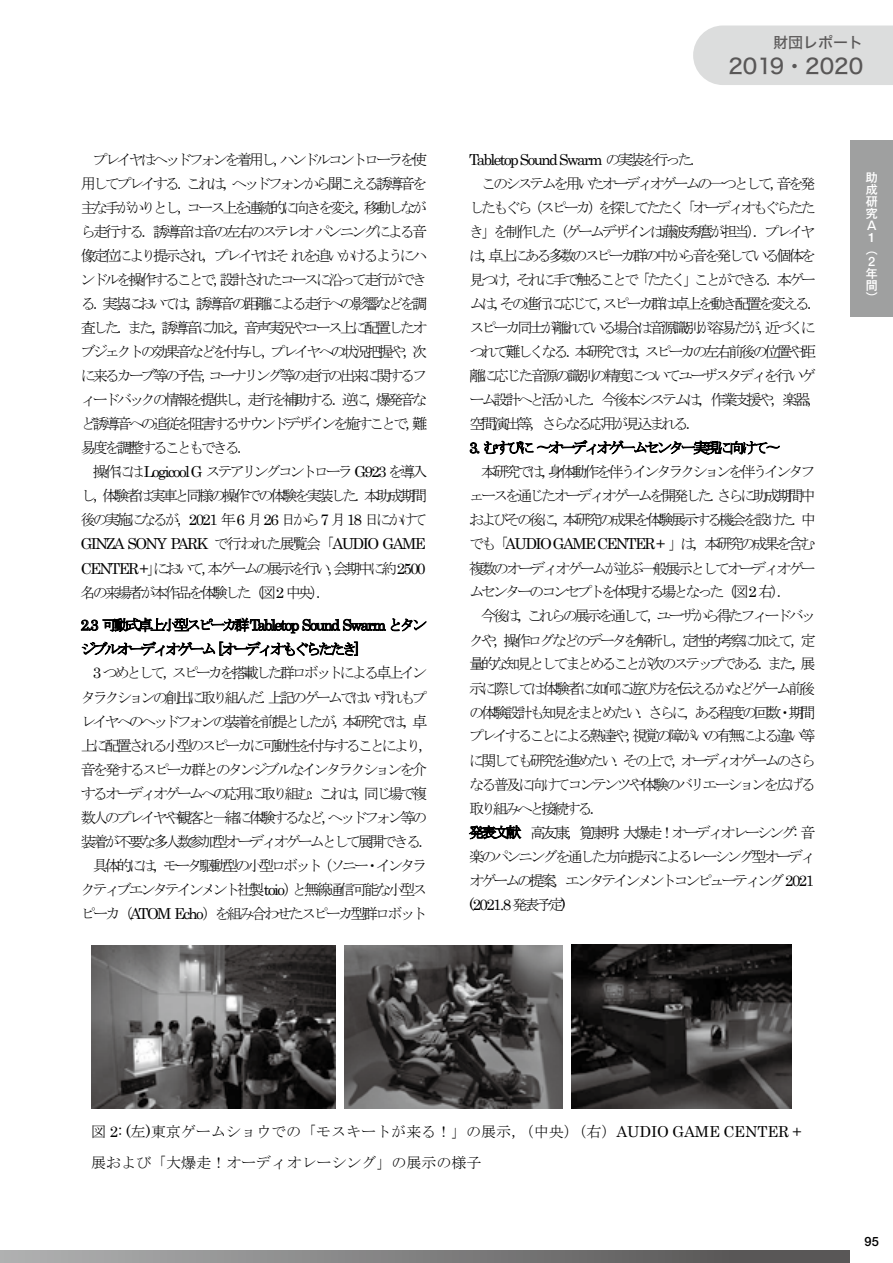
<style>
.page{position:relative;width:893px;height:1263px;background:#fff}
.page>*{position:absolute;margin:0;border:0;box-sizing:border-box;transform-origin:0 0}
.t1{font:21px "Hira Kaku Std N W5";color:#595757}
.t2{font:15.15px/24px "MS Mincho";letter-spacing:-.205em;color:#000}
.t3{font:15.15px "Century";letter-spacing:-.105em;color:#000}
.t4{font:15.15px/30.3px "MS Mincho";letter-spacing:-.01em;color:#000}
.t5{font:15px "Hira Kaku Std N W5";color:#595757}
.t6{font:14.85px "MS Mincho";letter-spacing:-.2em;color:#000}
.t7{font:14.85px "Century";letter-spacing:-.105em;color:#000}
.t8{font:500 12.9px "Helvetica Neue LT Std";color:#000}
.t9{font:500 12.9px "Helvetica Neue LT Std";color:#fff}
.t10{font:500 12px/12px "Gothic MB101 Pro";color:#fff;text-align:justify}
.s1{font-family:"Century"}
.s2{font-family:"MS Mincho"}
.s3{font-size:14.85px}
</style>
<div class="page">
<img style="left:91px;top:946px;width:244px;height:162px">
<img style="left:345px;top:946px;width:217px;height:163px">
<img style="left:571px;top:944px;width:220px;height:165px">
<svg style="left:0;top:1250px;width:850px;height:13px;background:#7f7f7f"></svg>
<div style="left:693px;top:26px;width:200px;height:59px;background:#dcdddd"></div>
<div style="left:850px;top:140px;width:43px;height:177px;background:#9fa0a0"></div>
<p class="t2" style="left:81px;top:147px;width:348px;text-align:justify;text-indent:12px">プレイヤはヘッドフォンを着用し，ハンドルコントローラを使用してプレイする．これは，ヘッドフォンから聞こえる誘導音を主な手がかりとし，コース上を連続的に向きを変え，移動しながら走行する．誘導音は音の左右のステレオパンニングによる音像定位により提示され，プレイヤはそれを追いかけるようにハンドルを操作することで，設計されたコースに沿って走行ができる．実装においては，誘導音の距離による走行への影響などを調査した．また，誘導音に加え，音声実況やコース上に配置したオブジェクトの効果音などを付与し，プレイヤへの状況把握や，次に来るカーブ等の予告，コーナリング等の走行の出来に関するフィードバックの情報を提供し，走行を補助する．逆に，爆発音など誘導音への追従を阻害するサウンドデザインを施すことで，難易度を調整することもできる．</p>
<p class="t2" style="left:81px;top:460px;width:348px;text-align:justify;text-indent:12px">操作には <span class="s1">Logicool G</span> ステアリングコントローラ <span class="s1">G923</span> を導入し，体験者は実車と同様の操作での体験を実装した．本助成期間後の実施になるが，<span class="s1">2021</span> 年 <span class="s1">6</span> 月 <span class="s1">26</span> 日から <span class="s1">7</span> 月 <span class="s1">18</span> 日にかけて</p>
<p class="t3" style="left:81px;top:531px;width:346px">GINZA SONY PARK <span class="s2">で行われた展覧会「</span>AUDIO GAME</p>
<p class="t2" style="left:81px;top:556px;width:346px"><span class="s1">CENTER +</span>」において，本ゲームの展示を行い，会期中に約 <span class="s1">2500</span>名の来場者が本作品を体験した（図 <span class="s1">2</span> 中央）．</p>
<p class="t7" style="left:81px;top:612px;width:348px">2.3 <span class="s2">可動式卓上小型スピーカ群</span>Tabletop Sound Swarm <span class="s2">とタン</span></p>
<p class="t6" style="left:81px;top:642px;width:280px">ジブルオーディオゲーム <span class="s1">[</span>オーディオもぐらたたき<span class="s1">]</span></p>
<p class="t2" style="left:81px;top:661px;width:354px;text-align:center"><span class="s1">3</span> つめとして，スピーカを搭載した群ロボットによる卓上インタラクションの創出に取り組んだ．上記のゲームではいずれもプレイヤへのヘッドフォンの装着を前提としたが，本研究では，卓上に配置される小型のスピーカに可動性を付与することにより，音を発するスピーカ群とのタンジブルなインタラクションを介するオーディオゲームへの応用に取り組む．これは，同じ場で複数人のプレイヤや観客と一緒に体験するなど，ヘッドフォン等の装着が不要な多人数参加型オーディオゲームとして展開できる．具体的には，モータ駆動型の小型ロボット（ソニー・インタラクティブエンタテインメント社製 <span class="s1">toio</span>）と無線通信可能な小型スピーカ（<span class="s1">ATOM Echo</span>）を組み合わせたスピーカ型群ロボット</p>
<p class="t5" style="left:773px;top:31px;width:91px">財団レポート</p>
<h1 class="t1" style="left:728px;top:50px;width:136px">2019・2020</h1>
<p class="t3" style="left:469px;top:147px;width:237px">Tabletop Sound Swarm <span class="s2">の実装を行った．</span></p>
<p class="t2" style="left:469px;top:171px;width:354px;text-indent:12px">このシステムを用いたオーディオゲームの一つとして，音を発したもぐら（スピーカ）を探してたたく「オーディオもぐらたたき」を制作した（ゲームデザインは藤波秀麿が担当）．プレイヤは，卓上にある多数のスピーカ群の中から音を発している個体を見つけ，それに手で触ることで「たたく」ことができる．本ゲームは，その進行に応じて，スピーカ群は卓上を動き配置を変える．スピーカ同士が離れている場合は音源識別が容易だが，近づくにつれて難しくなる．本研究では，スピーカの左右前後の位置や距離に応じた音源の識別の精度についてユーザスタディを行いゲーム設計へと活かした．今後本システムは，作業支援や，楽器，空間演出等，さらなる応用が見込まれる．</p>
<p class="t6" style="left:469px;top:440px;width:313px"><span class="s1">3.</span> むすびに 〜オーディオゲームセンター実現に向けて〜</p>
<p class="t2" style="left:469px;top:460px;width:348px;text-align:justify;text-indent:12px">本研究では，身体動作を伴うインタラクションを伴うインタフェースを通じたオーディオゲームを開発した．さらに助成期間中およびその後に，本研究の成果を体験展示する機会を設けた．中</p>
<p class="t3" style="left:469px;top:531px;width:348px"><span class="s2">でも「</span>AUDIO GAME CENTER + <span class="s2">」は，本研究の成果を含む</span></p>
<p class="t2" style="left:469px;top:556px;width:348px">複数のオーディオゲームが並ぶ一般展示としてオーディオゲームセンターのコンセプトを体現する場となった（図 <span class="s1">2</span> 右）．</p>
<p class="t2" style="left:469px;top:604px;width:348px;text-indent:12px">今後は，これらの展示を通して，ユーザから得たフィードバックや，操作ログなどのデータを解析し，定性的考察に加えて，定量的な知見としてまとめることが次のステップである．また，展示に際しては体験者に如何に遊び方を伝えるかなどゲーム前後の体験設計も知見をまとめたい．さらに，ある程度の回数・期間プレイすることによる熟達や，視覚の障がいの有無による違い等に関しても研究を進めたい．その上で，オーディオゲームのさらなる普及に向けてコンテンツや体験のバリエーションを広げる取り組みへと接続する．<br><span class="s3">発表文献</span> 高友康，筧康明<span class="s1">:</span> 大爆走！オーディオレーシング<span class="s1">:</span> 音楽のパンニングを通した方向提示によるレーシング型オーディオゲームの提案，エンタテインメントコンピューティング <span class="s1">2021</span></p>
<p class="t3" style="left:469px;top:892px;width:98px">(2021.8 <span class="s2">発表予定</span>)</p>
<p class="t10" style="left:866px;top:170px;width:13px">助成研究Ａ</p>
<p class="t9" style="left:868px;top:230px;width:9px">1</p>
<p class="t10" style="left:866px;top:242px;width:13px">（</p>
<p class="t9" style="left:868px;top:254px;width:9px">2</p>
<p class="t10" style="left:866px;top:266px;width:13px">年間）</p>
<p class="t4" style="left:91px;top:1117px;width:712px">図 <span class="s1">2: (</span>左<span class="s1">)</span>東京ゲームショウでの「モスキートが来る！」の展示，（中央）（右）<span class="s1">AUDIO GAME CENTER +</span>展および「大爆走！オーディオレーシング」の展示の様子</p>
<p class="t8" style="left:865px;top:1234px;width:16px">95</p>
</div>
